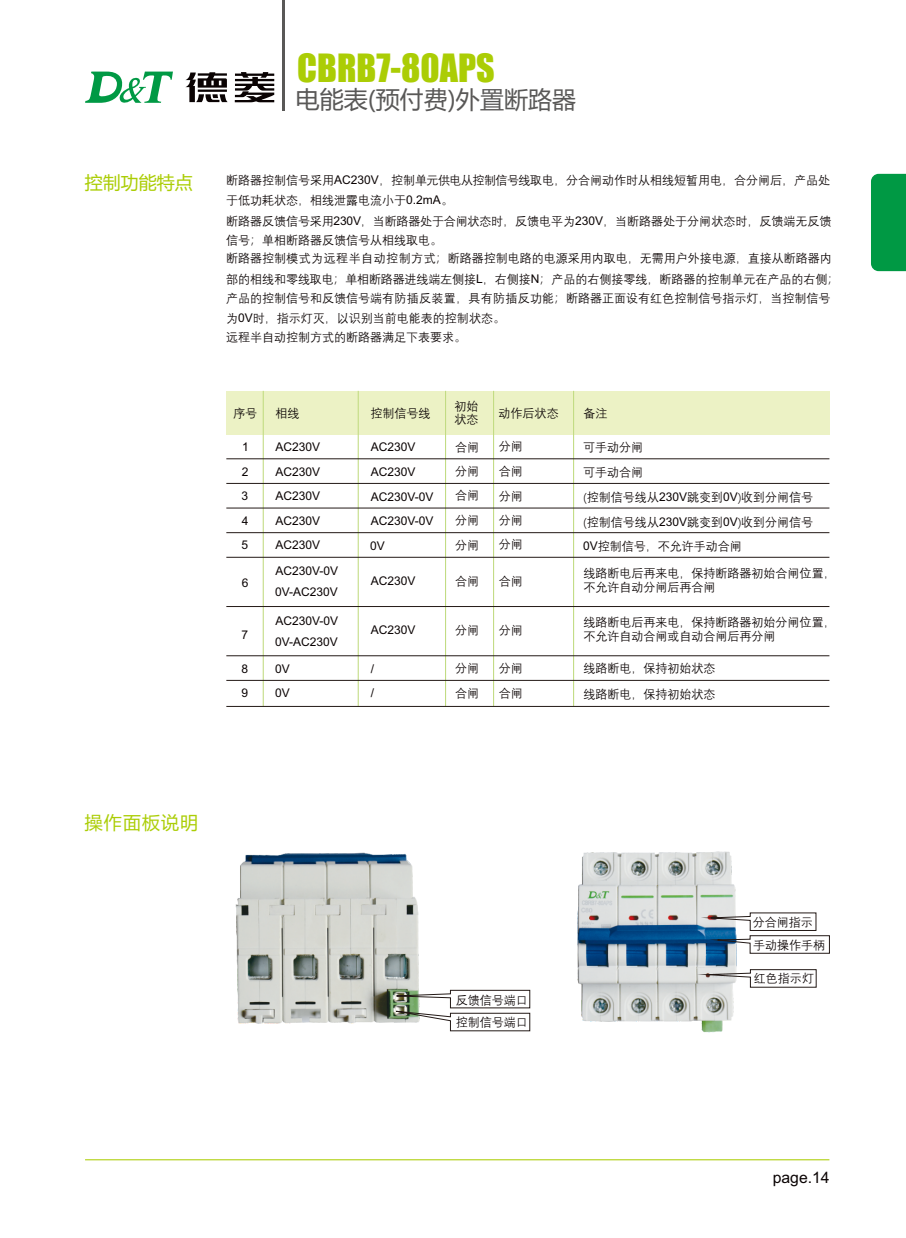
<style>
.page{position:relative;width:906px;height:1238px;background:#fff}
.page>*{position:absolute;margin:0;border:0;box-sizing:border-box;transform-origin:0 0}
.t1{font:36px "Impact";color:#abcd05}
.t2{font:24px "Microsoft Ya Hei";color:#595857}
.t3{font:18px "Microsoft Ya Hei";letter-spacing:.03em;color:#abcd05}
.t4{font:15.75px "Arial";color:#0a0303}
.t5{font:12px/24.3px "Deng Xian";color:#0a0303}
.t6{font:12px/24.5px "Arial";color:#0a0303}
.s1{font-family:"Arial"}
</style>
<div class="page">
<div style="left:871px;top:174px;width:35px;height:97px;background:#094"></div>
<hr style="left:283px;top:0;width:2px;height:110px;background:#595857">
<svg style="left:185px;top:72px;width:43px;height:30px"></svg>
<svg style="left:235px;top:72px;width:39px;height:30px"></svg>
<svg style="left:85px;top:72px;width:88px;height:31px"></svg>
<div style="left:226px;top:391px;width:603px;height:43px;background:#ecf2c5"></div>
<hr style="left:358px;top:391px;width:1px;height:315px;background:#c1db81">
<hr style="left:263px;top:391px;width:1px;height:315px;background:#c1db81">
<hr style="left:445px;top:391px;width:1px;height:315px;background:#c1db81">
<hr style="left:493px;top:391px;width:1px;height:315px;background:#c1db81">
<hr style="left:573px;top:391px;width:1px;height:315px;background:#c1db81">
<hr style="left:226px;top:458px;width:603px;height:1px;background:#231916">
<hr style="left:226px;top:483px;width:603px;height:1px;background:#231916">
<hr style="left:226px;top:532px;width:603px;height:1px;background:#231916">
<hr style="left:226px;top:507px;width:603px;height:1px;background:#231916">
<hr style="left:226px;top:557px;width:603px;height:1px;background:#231916">
<hr style="left:226px;top:606px;width:603px;height:1px;background:#231916">
<hr style="left:226px;top:655px;width:603px;height:1px;background:#231916">
<hr style="left:226px;top:680px;width:603px;height:1px;background:#231916">
<hr style="left:226px;top:706px;width:603px;height:1px;background:#231916">
<hr style="left:85px;top:1159px;width:744px;height:1px;background:#abcd05">
<img style="left:235px;top:852px;width:184px;height:172px">
<img style="left:577px;top:851px;width:159px;height:182px">
<svg style="left:379px;top:989px;width:151px;height:42px"></svg>
<svg style="left:694px;top:968px;width:123px;height:19px"></svg>
<svg style="left:698px;top:912px;width:132px;height:41px"></svg>
<h3 class="t3" style="left:85px;top:174px;width:109px">控制功能特点</h3>
<h1 class="t1" style="left:297px;top:54px;width:199px">CBRB7-80APS</h1>
<h2 class="t2" style="left:296px;top:88px;width:282px">电能表(预付费)外置断路器</h2>
<p class="t5" style="left:226px;top:170px;width:606px;line-height:20.4px">断路器控制信号采用<span class="s1">AC230V</span>，控制单元供电从控制信号线取电，分合闸动作时从相线短暂用电，合分闸后，产品处于低功耗状态，相线泄露电流小于<span class="s1">0.2mA</span>。<br>断路器反馈信号采用<span class="s1">230V</span>，当断路器处于合闸状态时，反馈电平为<span class="s1">230V</span>，当断路器处于分闸状态时，反馈端无反馈</p>
<p class="t5" style="left:226px;top:231px;width:607px;line-height:18.8px">信号；单相断路器反馈信号从相线取电。<br>断路器控制模式为远程半自动控制方式；断路器控制电路的电源采用内取电，无需用户外接电源，直接从断路器内</p>
<p class="t5" style="left:226px;top:270px;width:615px;line-height:18.8px">部的相线和零线取电；单相断路器进线端左侧接<span class="s1">L</span>，右侧接<span class="s1">N</span>；产品的右侧接零线，断路器的控制单元在产品的右侧；产品的控制信号和反馈信号端有防插反装置，具有防插反功能；断路器正面设有红色控制信号指示灯，当控制信号</p>
<p class="t5" style="left:226px;top:309px;width:280px;line-height:18.8px">为<span class="s1">0V</span>时，指示灯灭，以识别当前电能表的控制状态。远程半自动控制方式的断路器满足下表要求。</p>
<p class="t5" style="left:233px;top:401px;width:25px">序号</p>
<p class="t5" style="left:275px;top:401px;width:25px">相线</p>
<p class="t5" style="left:370px;top:401px;width:61px">控制信号线</p>
<p class="t5" style="left:454px;top:400px;width:25px;line-height:12.5px">初始状态</p>
<p class="t5" style="left:498px;top:401px;width:61px">动作后状态</p>
<p class="t5" style="left:583px;top:401px;width:25px">备注</p>
<p class="t6" style="left:242px;top:436px;width:9px;text-align:justify">1<br>2<br>3<br>4<br>5</p>
<p class="t6" style="left:242px;top:571px;width:8px">6</p>
<p class="t5" style="left:499px;top:434px;width:26px;text-align:justify">分闸合闸分闸分闸</p>
<p class="t5" style="left:583px;top:435px;width:232px;line-height:24.8px">可手动分闸<br>可手动合闸<br>(控制信号线从<span class="s1">230V</span>跳变到<span class="s1">0V</span>)收到分闸信号(控制信号线从<span class="s1">230V</span>跳变到<span class="s1">0V</span>)收到分闸信号<br><span class="s1">0V</span>控制信号，不允许手动合闸</p>
<p class="t5" style="left:583px;top:566px;width:253px;line-height:13.8px">线路断电后再来电，保持断路器初始合闸位置，不允许自动分闸后再合闸</p>
<p class="t5" style="left:583px;top:616px;width:253px;line-height:13.8px">线路断电后再来电，保持断路器初始分闸位置，不允许自动合闸或自动合闸后再分闸</p>
<p class="t5" style="left:583px;top:655px;width:133px;line-height:26.2px">线路断电，保持初始状态线路断电，保持初始状态</p>
<p class="t5" style="left:455px;top:436px;width:26px;text-align:justify">合闸分闸合闸分闸分闸</p>
<p class="t5" style="left:455px;top:569px;width:25px">合闸</p>
<p class="t5" style="left:455px;top:618px;width:25px">分闸</p>
<p class="t5" style="left:455px;top:656px;width:26px;line-height:25px">分闸合闸</p>
<p class="t6" style="left:276px;top:436px;width:46px;text-align:justify">AC230V AC230V AC230V AC230V AC230V</p>
<p class="t6" style="left:275px;top:562px;width:65px;line-height:20.7px">AC230V-0V<br>0V-AC230V</p>
<p class="t6" style="left:275px;top:611px;width:65px;line-height:20.7px">AC230V-0V<br>0V-AC230V</p>
<p class="t6" style="left:275px;top:658px;width:16px;line-height:24px">0V<br>0V</p>
<p class="t6" style="left:371px;top:436px;width:64px">AC230V<br>AC230V<br>AC230V-0V<br>AC230V-0V</p>
<p class="t6" style="left:370px;top:534px;width:16px">0V</p>
<p class="t6" style="left:371px;top:569px;width:46px">AC230V</p>
<p class="t5" style="left:499px;top:532px;width:25px">分闸</p>
<p class="t5" style="left:499px;top:569px;width:25px">合闸</p>
<p class="t5" style="left:499px;top:618px;width:25px">分闸</p>
<p class="t5" style="left:499px;top:656px;width:26px;line-height:25px">分闸合闸</p>
<p class="t6" style="left:371px;top:619px;width:46px">AC230V</p>
<p class="t6" style="left:371px;top:658px;width:5px">/ /</p>
<p class="t6" style="left:242px;top:624px;width:8px">7</p>
<p class="t6" style="left:242px;top:658px;width:8px;line-height:24px">8<br>9</p>
<h3 class="t3" style="left:85px;top:814px;width:115px">操作面板说明</h3>
<p class="t5" style="left:456px;top:989px;width:73px;line-height:22.4px">反馈信号端口控制信号端口</p>
<p class="t5" style="left:753px;top:911px;width:74px;line-height:22.8px">分合闸指示手动操作手柄</p>
<p class="t5" style="left:754px;top:966px;width:61px">红色指示灯</p>
<h3 class="t4" style="left:773px;top:1171px;width:58px">page.14</h3>
</div>
